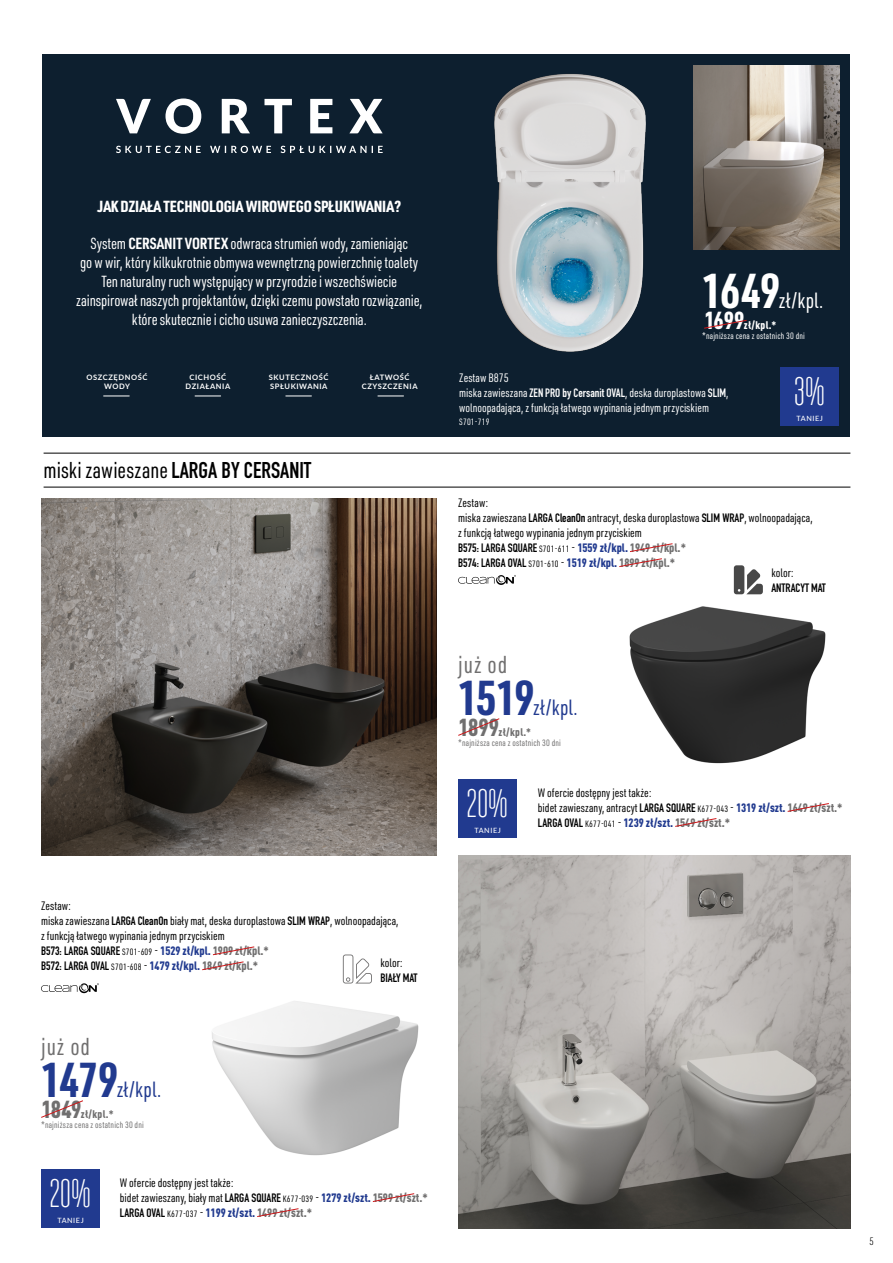
<style>
.page{position:relative;width:893px;height:1263px;background:#fff}
.page>*{position:absolute;margin:0;border:0;box-sizing:border-box;transform-origin:0 0}
.t1{font:700 48px "URWDIN Cond";letter-spacing:-.03em;color:#213a8f}
.t2{font:700 48px "URWDIN Cond";color:#fff}
.t3{font:40.95px "Tulpen One";color:#fff}
.t4{font:900 24.3px "DIN Cond";letter-spacing:-.01em;color:#706f6f}
.t5{font:900 24.3px "DIN Cond";color:#fff}
.t6{font:24px "URWDIN Cond";letter-spacing:.04em;color:#706f6f}
.t7{font:22.5px "URWDIN Cond";letter-spacing:.005em;color:#000}
.t8{font:21.6px "URWDIN Cond";letter-spacing:.005em;color:#213a8f}
.t9{font:21.6px "URWDIN Cond";color:#fff}
.t10{font:15.75px/18.9px "URWDIN Cond";letter-spacing:-.01em;color:#fff;text-align:center}
.t11{font:900 15.75px "URWDIN Cond";letter-spacing:-.01em;color:#fff}
.t12{font:12px/15px "URWDIN Cond";color:#000}
.t13{font:700 12px/15px "DIN Condensed";color:#000}
.t14{font:12px/15px "URWDIN Cond";color:#fff}
.t15{font:900 12px "DIN Cond";color:#706f6f}
.t16{font:900 10.95px "DIN Cond";letter-spacing:.03em;color:#706f6f}
.t17{font:900 10.95px "DIN Cond";color:#fff}
.t18{font:300 10.5px "URWDIN Cond";color:#000}
.t19{font:9px "URWDIN Cond";letter-spacing:.02em;color:#706f6f}
.t20{font:9px "URWDIN Cond";letter-spacing:.02em;color:#fff}
.t21{font:700 7.5px/9px "Lato";letter-spacing:.075em;color:#fff;text-align:center}
.t22{font:500 7.2px "Lato";letter-spacing:.08em;color:#fff}
.s1{font-weight:700}
.s2{font-family:"DIN Condensed";font-weight:700}
.s3{font-family:"URWDIN Cond";font-weight:400;font-size:9px}
.s4{font-family:"URWDIN Cond";font-weight:400}
.s5{font-family:"DIN Cond";font-weight:900;color:#213a8f}
.s6{font-family:"DIN Cond";font-weight:900;color:#706f6f}
.s7{font-size:9px}
.s8{font-family:"DIN Condensed";font-weight:700;color:#000}
.s9{font-family:"URWDIN Cond";font-weight:400;font-size:9px;color:#000}
.s10{font-family:"URWDIN Cond";font-weight:400;color:#000}
.s11{color:#213a8f}
</style>
<div class="page">
<div style="left:43px;top:54px;width:807px;height:383px;background:#0d1f2f"></div>
<img style="left:629px;top:578px;width:197px;height:186px">
<img style="left:212px;top:1001px;width:207px;height:155px">
<img style="left:458px;top:855px;width:392px;height:374px">
<img style="left:41px;top:498px;width:395px;height:357px">
<div style="left:458px;top:779px;width:59px;height:59px;background:#213a8f"></div>
<div style="left:41px;top:1169px;width:59px;height:59px;background:#213a8f"></div>
<hr style="left:44px;top:453px;width:806px;height:1px;background:#000">
<hr style="left:44px;top:487px;width:806px;height:1px;background:#000">
<svg style="left:630px;top:543px;width:43px;height:9px"></svg>
<svg style="left:619px;top:558px;width:43px;height:9px"></svg>
<svg style="left:212px;top:946px;width:43px;height:9px"></svg>
<svg style="left:202px;top:961px;width:42px;height:9px"></svg>
<svg style="left:787px;top:803px;width:42px;height:9px"></svg>
<svg style="left:675px;top:818px;width:42px;height:9px"></svg>
<svg style="left:372px;top:1193px;width:43px;height:9px"></svg>
<svg style="left:257px;top:1208px;width:42px;height:9px"></svg>
<svg style="left:458px;top:718px;width:42px;height:18px"></svg>
<svg style="left:704px;top:319px;width:43px;height:10px"></svg>
<svg style="left:41px;top:1100px;width:42px;height:18px"></svg>
<img style="left:494px;top:74px;width:152px;height:278px">
<div style="left:780px;top:367px;width:59px;height:59px;background:#213a8f"></div>
<img style="left:693px;top:65px;width:146px;height:184px">
<svg style="left:116px;top:146px;width:267px;height:7px"></svg>
<svg style="left:116px;top:98px;width:267px;height:36px"></svg>
<svg style="left:41px;top:983px;width:58px;height:10px"></svg>
<svg style="left:458px;top:575px;width:58px;height:10px"></svg>
<svg style="left:378px;top:395px;width:25px;height:1px"></svg>
<svg style="left:286px;top:395px;width:25px;height:1px"></svg>
<svg style="left:195px;top:395px;width:26px;height:1px"></svg>
<svg style="left:104px;top:395px;width:25px;height:1px"></svg>
<svg style="left:734px;top:565px;width:29px;height:29px"></svg>
<svg style="left:343px;top:954px;width:29px;height:29px"></svg>
<h3 class="t11" style="left:98px;top:195px;width:305px">JAK DZIAŁA TECHNOLOGIA WIROWEGO SPŁUKIWANIA?</h3>
<p class="t10" style="left:76px;top:234px;width:348px">System <span class="s1">CERSANIT VORTEX</span> odwraca strumień wody, zamieniając<br>go w wir, który kilkukrotnie obmywa wewnętrzną powierzchnię toalety Ten naturalny ruch występujący w przyrodzie i wszechświecie zainspirował naszych projektantów, dzięki czemu powstało rozwiązanie, które skutecznie i cicho usuwa zanieczyszczenia.</p>
<p class="t21" style="left:86px;top:372px;width:62px">OSZCZĘDNOŚĆ<br>WODY</p>
<p class="t21" style="left:186px;top:372px;width:46px">CICHOŚĆ<br>DZIAŁANIA</p>
<p class="t21" style="left:269px;top:372px;width:61px;text-align:left">SKUTECZNOŚĆ<br>SPŁUKIWANIA</p>
<p class="t21" style="left:362px;top:372px;width:57px">ŁATWOŚĆ<br>CZYSZCZENIA</p>
<h3 class="t7" style="left:44px;top:455px;width:269px">miski zawieszane <span class="s2">LARGA BY CERSANIT</span></h3>
<p class="t12" style="left:41px;top:898px;width:359px">Zestaw:<br>miska zawieszana <span class="s2">LARGA CleanOn</span> biały mat, deska duroplastowa <span class="s2">SLIM WRAP</span>, wolnoopadająca, z funkcją łatwego wypinania jednym przyciskiem</p>
<p class="t13" style="left:41px;top:943px;width:229px">B573: LARGA SQUARE <span class="s3">S701-609</span> <span class="s4">-</span> <span class="s5">1529 zł/kpl.</span> <span class="s6">1909 zł/kpl.*<br></span>B572: LARGA OVAL <span class="s3">S701-608</span> <span class="s4">-</span> <span class="s5">1479 zł/kpl.</span> <span class="s6">1849 zł/kpl.*</span></p>
<p class="t12" style="left:380px;top:955px;width:24px">kolor:</p>
<p class="t13" style="left:380px;top:970px;width:39px">BIAŁY MAT</p>
<h3 class="t6" style="left:41px;top:1030px;width:50px">już od</h3>
<h1 class="t1" style="left:41px;top:1047px;width:79px">1479</h1>
<h3 class="t8" style="left:117px;top:1075px;width:46px">zł/kpl.</h3>
<h3 class="t4" style="left:41px;top:1094px;width:42px">1849</h3>
<p class="t16" style="left:81px;top:1107px;width:34px">zł/kpl.*</p>
<p class="t19" style="left:41px;top:1119px;width:104px">*najniższa cena z ostatnich 30 dni</p>
<h2 class="t3" style="left:50px;top:1171px;width:42px">20%</h2>
<p class="t22" style="left:57px;top:1215px;width:28px">TANIEJ</p>
<p class="t12" style="left:120px;top:1175px;width:309px">W ofercie dostępny jest także:<br>bidet zawieszany, biały mat <span class="s2">LARGA SQUARE</span> <span class="s7">K677-039</span> - <span class="s5">1279 zł/szt.</span> <span class="s6">1599 zł/szt.*</span></p>
<p class="t15" style="left:120px;top:1205px;width:194px"><span class="s8">LARGA OVAL</span> <span class="s9">K677-037</span> <span class="s10">-</span> <span class="s11">1199 zł/szt.</span> 1499 zł/szt.*</p>
<h1 class="t2" style="left:702px;top:258px;width:80px">1649</h1>
<h3 class="t9" style="left:779px;top:286px;width:46px">zł/kpl.</h3>
<h3 class="t5" style="left:704px;top:305px;width:42px">1699</h3>
<p class="t17" style="left:744px;top:318px;width:34px">zł/kpl.*</p>
<p class="t20" style="left:702px;top:330px;width:104px">*najniższa cena z ostatnich 30 dni</p>
<p class="t14" style="left:459px;top:369px;width:271px">Zestaw B875<br>miska zawieszana <span class="s2">ZEN PRO by Cersanit OVAL</span>, deska duroplastowa <span class="s2">SLIM</span>, wolnoopadająca, z funkcją łatwego wypinania jednym przyciskiem</p>
<p class="t20" style="left:459px;top:416px;width:32px">S701-719</p>
<h2 class="t3" style="left:795px;top:369px;width:31px">3%</h2>
<p class="t22" style="left:796px;top:413px;width:28px">TANIEJ</p>
<p class="t12" style="left:458px;top:495px;width:356px">Zestaw:<br>miska zawieszana <span class="s2">LARGA CleanOn</span> antracyt, deska duroplastowa <span class="s2">SLIM WRAP</span>, wolnoopadająca, z funkcją łatwego wypinania jednym przyciskiem</p>
<p class="t13" style="left:458px;top:540px;width:229px">B575: LARGA SQUARE <span class="s3">S701-611</span> <span class="s4">-</span> <span class="s5">1559 zł/kpl.</span> <span class="s6">1949 zł/kpl.*<br></span>B574: LARGA OVAL <span class="s3">S701-610</span> <span class="s4">-</span> <span class="s5">1519 zł/kpl.</span> <span class="s6">1899 zł/kpl.*</span></p>
<p class="t12" style="left:771px;top:565px;width:24px">kolor:</p>
<p class="t13" style="left:771px;top:580px;width:56px">ANTRACYT MAT</p>
<h3 class="t6" style="left:458px;top:648px;width:50px">już od</h3>
<h1 class="t1" style="left:458px;top:665px;width:78px">1519</h1>
<h3 class="t8" style="left:533px;top:693px;width:46px">zł/kpl.</h3>
<h3 class="t4" style="left:458px;top:712px;width:42px">1899</h3>
<p class="t16" style="left:499px;top:725px;width:34px">zł/kpl.*</p>
<p class="t19" style="left:458px;top:737px;width:104px">*najniższa cena z ostatnich 30 dni</p>
<h2 class="t3" style="left:467px;top:781px;width:42px">20%</h2>
<p class="t22" style="left:474px;top:825px;width:28px">TANIEJ</p>
<p class="t12" style="left:538px;top:785px;width:306px">W ofercie dostępny jest także:<br>bidet zawieszany, antracyt <span class="s2">LARGA SQUARE</span> <span class="s7">K677-043</span> - <span class="s5">1319 zł/szt.</span> <span class="s6">1649 zł/szt.*</span></p>
<p class="t15" style="left:538px;top:815px;width:194px"><span class="s8">LARGA OVAL</span> <span class="s9">K677-041</span> <span class="s10">-</span> <span class="s11">1239 zł/szt.</span> 1549 zł/szt.*</p>
<p class="t18" style="left:869px;top:1235px;width:6px">5</p>
</div>
